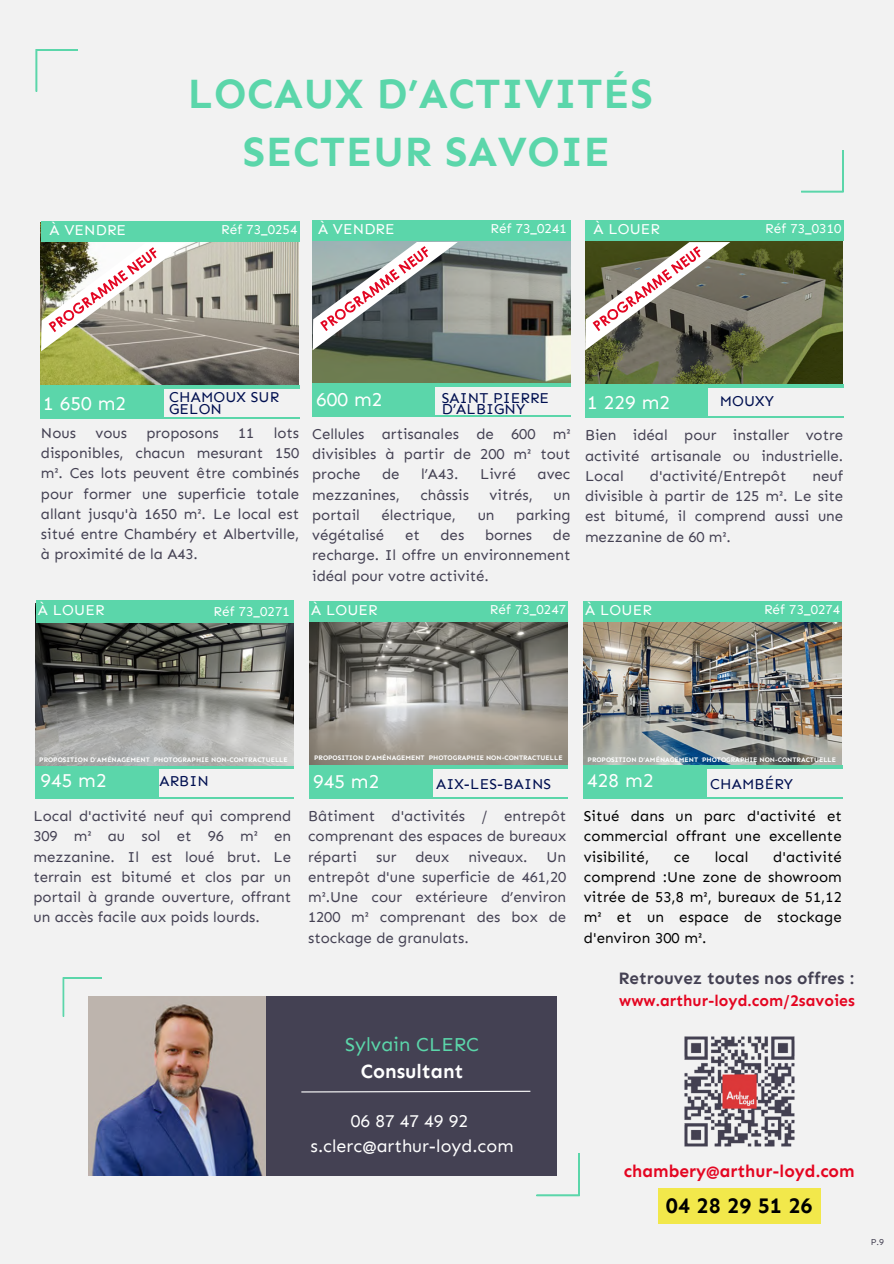
<style>
.page{position:relative;width:894px;height:1264px;background:#fff}
.page>*{position:absolute;margin:0;border:0;box-sizing:border-box;transform-origin:0 0}
.t1{font:700 42px/58.5px "Sen";letter-spacing:.01em;color:#5bd6aa;text-align:center}
.t2{font:700 21.6px "Sen";color:#000}
.t3{font:19.65px/27px "Sen";color:#5bd6aa;text-align:center}
.t4{font:19.5px "Sen";letter-spacing:.01em;color:#fff}
.t5{font:17.85px/24.8px "Sen";color:#fff;text-align:center}
.t6{font:700 17.25px "Sen";color:#e40521}
.t7{font:700 16.95px "Sen";color:#444153}
.t8{font:700 15.75px "Sen";color:#e40521}
.t9{font:15px/20.2px "Sen";color:#444153;text-align:justify}
.t10{font:15px/20.2px "Sen";letter-spacing:.01em;color:#000;text-align:justify}
.t11{font:15px/11.2px "Sen";letter-spacing:.01em;color:#000f50}
.t12{font:15px "Sen";letter-spacing:.01em;color:#fff}
.t13{font:13.5px "Sen";letter-spacing:.01em;color:#fff}
.t14{font:9px "Sen";color:#444153}
.t15{font:700 6.75px "Sen";color:#fff}
.s1{font-weight:700;color:#fff}
</style>
<div class="page">
<div style="left:0;top:0;width:893px;height:1263px;background:#f2f2f2"></div>
<img style="left:312px;top:241px;width:258px;height:142px">
<img style="left:585px;top:241px;width:257px;height:143px">
<div style="left:585px;top:220px;width:258px;height:21px;background:#5bd6aa"></div>
<div style="left:312px;top:220px;width:258px;height:21px;background:#5bd6aa"></div>
<hr style="left:585px;top:416px;width:258px;height:1px;background:#5bd6aa">
<hr style="left:585px;top:384px;width:258px;height:3px;background:#5bd6aa">
<div style="left:585px;top:387px;width:122px;height:29px;background:#5bd6aa"></div>
<hr style="left:312px;top:415px;width:258px;height:1px;background:#5bd6aa">
<hr style="left:312px;top:383px;width:258px;height:3px;background:#5bd6aa">
<div style="left:312px;top:386px;width:122px;height:29px;background:#5bd6aa"></div>
<svg style="left:36px;top:49px;width:42px;height:43px"></svg>
<svg style="left:801px;top:150px;width:42px;height:42px"></svg>
<svg style="left:312px;top:242px;width:146px;height:108px"></svg>
<svg style="left:585px;top:242px;width:145px;height:108px"></svg>
<hr style="left:35px;top:797px;width:258px;height:1px;background:#5bd6aa">
<hr style="left:35px;top:765px;width:258px;height:3px;background:#5bd6aa">
<div style="left:35px;top:768px;width:123px;height:29px;background:#5bd6aa"></div>
<img style="left:36px;top:622px;width:257px;height:143px">
<div style="left:36px;top:600px;width:257px;height:22px;background:#5bd6aa"></div>
<img style="left:41px;top:242px;width:258px;height:143px">
<div style="left:41px;top:221px;width:258px;height:21px;background:#5bd6aa"></div>
<hr style="left:41px;top:417px;width:258px;height:1px;background:#5bd6aa">
<hr style="left:41px;top:385px;width:258px;height:3px;background:#5bd6aa">
<div style="left:41px;top:388px;width:122px;height:29px;background:#5bd6aa"></div>
<img style="left:41px;top:243px;width:145px;height:108px">
<img style="left:583px;top:622px;width:258px;height:143px">
<div style="left:583px;top:601px;width:258px;height:21px;background:#5bd6aa"></div>
<hr style="left:583px;top:797px;width:258px;height:1px;background:#5bd6aa">
<hr style="left:583px;top:765px;width:258px;height:3px;background:#5bd6aa">
<div style="left:583px;top:768px;width:123px;height:29px;background:#5bd6aa"></div>
<img style="left:309px;top:622px;width:258px;height:143px">
<div style="left:309px;top:601px;width:258px;height:21px;background:#5bd6aa"></div>
<hr style="left:309px;top:797px;width:258px;height:1px;background:#5bd6aa">
<hr style="left:309px;top:765px;width:258px;height:3px;background:#5bd6aa">
<div style="left:309px;top:768px;width:123px;height:29px;background:#5bd6aa"></div>
<img style="left:684px;top:1036px;width:111px;height:111px">
<div style="left:658px;top:1188px;width:162px;height:36px;background:#f2e84b"></div>
<img style="left:88px;top:996px;width:178px;height:179px">
<div style="left:266px;top:996px;width:290px;height:179px;background:#444153"></div>
<svg style="left:63px;top:977px;width:39px;height:39px"></svg>
<svg style="left:536px;top:1152px;width:43px;height:44px"></svg>
<svg style="left:301px;top:1090px;width:230px;height:3px"></svg>
<p class="t12" style="left:49px;top:221px;width:78px">À VENDRE</p>
<p class="t1" style="left:187px;top:64px;width:466px">LOCAUX D’ACTIVITÉS<br>SECTEUR SAVOIE</p>
<p class="t13" style="left:221px;top:222px;width:78px">Réf 73_0254</p>
<h6 class="t12" style="left:318px;top:220px;width:78px">À VENDRE</h6>
<p class="t12" style="left:593px;top:220px;width:68px">À LOUER</p>
<p class="t13" style="left:490px;top:220px;width:78px">Réf 73_0241</p>
<p class="t13" style="left:765px;top:221px;width:78px">Réf 73_0310</p>
<h3 class="t11" style="left:169px;top:392px;width:111px">CHAMOUX SUR</h3>
<p class="t4" style="left:316px;top:388px;width:68px">600 m2</p>
<h3 class="t11" style="left:169px;top:403px;width:54px">GELON</h3>
<h6 class="t9" style="left:312px;top:423px;width:260px">Cellules artisanales de 600 m² divisibles à partir de 200 m² tout proche</h6>
<p class="t11" style="left:441px;top:392px;width:109px">SAINT PIERRE<br>D’ALBIGNY</p>
<h6 class="t4" style="left:43px;top:392px;width:84px">1 650 m2</h6>
<p class="t9" style="left:41px;top:422px;width:260px;text-indent:233px">lots disponibles, chacun mesurant 150 m². Ces lots peuvent être combinés pour former une superficie totale allant jusqu'à 1650 m². Le local est situé entre Chambéry et Albertville, à proximité de la A43.</p>
<p class="t9" style="left:41px;top:422px;width:37px">Nous</p>
<p class="t9" style="left:95px;top:422px;width:33px">vous</p>
<p class="t9" style="left:146px;top:422px;width:74px">proposons</p>
<p class="t9" style="left:238px;top:422px;width:18px">11</p>
<h6 class="t9" style="left:382px;top:464px;width:19px">de</h6>
<h6 class="t9" style="left:421px;top:464px;width:39px">l’A43.</h6>
<h6 class="t9" style="left:480px;top:464px;width:37px">Livré</h6>
<h6 class="t9" style="left:537px;top:464px;width:34px">avec</h6>
<h6 class="t9" style="left:312px;top:484px;width:89px">mezzanines,</h6>
<h6 class="t9" style="left:420px;top:484px;width:50px">châssis</h6>
<h6 class="t9" style="left:489px;top:484px;width:45px">vitrés,</h6>
<h6 class="t9" style="left:553px;top:484px;width:18px">un</h6>
<h6 class="t9" style="left:312px;top:504px;width:49px">portail</h6>
<h6 class="t9" style="left:381px;top:504px;width:76px">électrique,</h6>
<h6 class="t9" style="left:477px;top:504px;width:18px">un</h6>
<h6 class="t9" style="left:516px;top:504px;width:56px">parking</h6>
<h6 class="t9" style="left:312px;top:525px;width:74px">végétalisé</h6>
<h6 class="t9" style="left:405px;top:525px;width:16px">et</h6>
<h6 class="t9" style="left:440px;top:525px;width:25px">des</h6>
<h6 class="t9" style="left:485px;top:525px;width:49px">bornes</h6>
<h6 class="t9" style="left:312px;top:525px;width:260px;text-indent:241px">de recharge. Il offre un environnement idéal pour votre activité.</h6>
<p class="t4" style="left:587px;top:391px;width:84px">1 229 m2</p>
<h3 class="t11" style="left:719px;top:395px;width:56px">MOUXY</h3>
<h3 class="t9" style="left:585px;top:425px;width:260px">Bien idéal pour installer votre activité artisanale ou industrielle.<br>Local</h3>
<h3 class="t9" style="left:649px;top:465px;width:138px">d'activité/Entrepôt</h3>
<h3 class="t9" style="left:585px;top:465px;width:260px;text-indent:227px">neuf divisible à partir de 125 m². Le site est bitumé, il comprend aussi une mezzanine de 60 m².</h3>
<h6 class="t13" style="left:214px;top:597px;width:78px">Réf 73_0254</h6>
<p class="t12" style="left:38px;top:601px;width:68px">À LOUER</p>
<p class="t13" style="left:213px;top:603px;width:77px">Réf 73_0271</p>
<h6 class="t12" style="left:311px;top:601px;width:68px">À LOUER</h6>
<p class="t13" style="left:763px;top:601px;width:78px">Réf 73_0274</p>
<p class="t12" style="left:585px;top:601px;width:68px">À LOUER</p>
<p class="t13" style="left:489px;top:601px;width:78px">Réf 73_0247</p>
<h3 class="t15" style="left:39px;top:755px;width:250px">PROPOSITION D’AMÉNAGEMENT PHOTOGRAPHIE NON-CONTRACTUELLE</h3>
<p class="t15" style="left:314px;top:753px;width:250px">PROPOSITION D’AMÉNAGEMENT PHOTOGRAPHIE NON-CONTRACTUELLE</p>
<h6 class="t15" style="left:587px;top:755px;width:250px">PROPOSITION D’AMÉNAGEMENT PHOTOGRAPHIE NON-CONTRACTUELLE</h6>
<h6 class="t4" style="left:40px;top:768px;width:68px">945 m2</h6>
<p class="t4" style="left:315px;top:769px;width:68px">945 m2</p>
<p class="t9" style="left:308px;top:805px;width:259px">Bâtiment d'activités / entrepôt comprenant des espaces de bureaux réparti</p>
<p class="t4" style="left:313px;top:770px;width:68px">945 m2</p>
<p class="t11" style="left:436px;top:778px;width:117px">AIX-LES-BAINS</p>
<p class="t11" style="left:159px;top:775px;width:51px">ARBIN</p>
<h6 class="t9" style="left:33px;top:805px;width:259px">Local d'activité neuf qui comprend 309 m² au sol et 96 m² en mezzanine. Il est loué brut. Le terrain est bitumé et clos par un portail à grande ouverture, offrant un accès facile aux poids lourds.</h6>
<p class="t9" style="left:376px;top:846px;width:22px">sur</p>
<p class="t9" style="left:415px;top:846px;width:35px">deux</p>
<p class="t9" style="left:468px;top:846px;width:61px">niveaux.</p>
<p class="t9" style="left:308px;top:846px;width:259px;text-indent:238px">Un entrepôt d'une superficie de 461,20 m².Une cour extérieure d’environ 1200 m² comprenant des box de stockage de granulats.</p>
<h6 class="t4" style="left:587px;top:769px;width:68px">428 m2</h6>
<p class="t11" style="left:710px;top:778px;width:84px">CHAMBÉRY</p>
<h3 class="t10" style="left:583px;top:805px;width:259px">Situé dans un parc d'activité et commercial offrant une excellente visibilité,</h3>
<h3 class="t10" style="left:583px;top:846px;width:259px;text-indent:189px">d'activité comprend :Une zone de showroom vitrée de 53,8 m², bureaux de 51,12 m² et un espace de stockage d'environ 300 m².</h3>
<h3 class="t10" style="left:673px;top:846px;width:17px">ce</h3>
<h3 class="t10" style="left:714px;top:846px;width:35px">local</h3>
<h5 class="t7" style="left:618px;top:968px;width:237px">Retrouvez toutes nos offres :</h5>
<p class="t8" style="left:619px;top:991px;width:237px">www.arthur-loyd.com/2savoies</p>
<h2 class="t3" style="left:345px;top:1030px;width:135px">Sylvain CLERC<br><span class="s1">Consultant</span></h2>
<p class="t5" style="left:310px;top:1108px;width:204px">06 87 47 49 92 s.clerc@arthur-loyd.com</p>
<p class="t6" style="left:623px;top:1160px;width:232px">chambery@arthur-loyd.com</p>
<h4 class="t2" style="left:665px;top:1192px;width:148px">04 28 29 51 26</h4>
<p class="t14" style="left:870px;top:1235px;width:15px">P.9</p>
</div>
